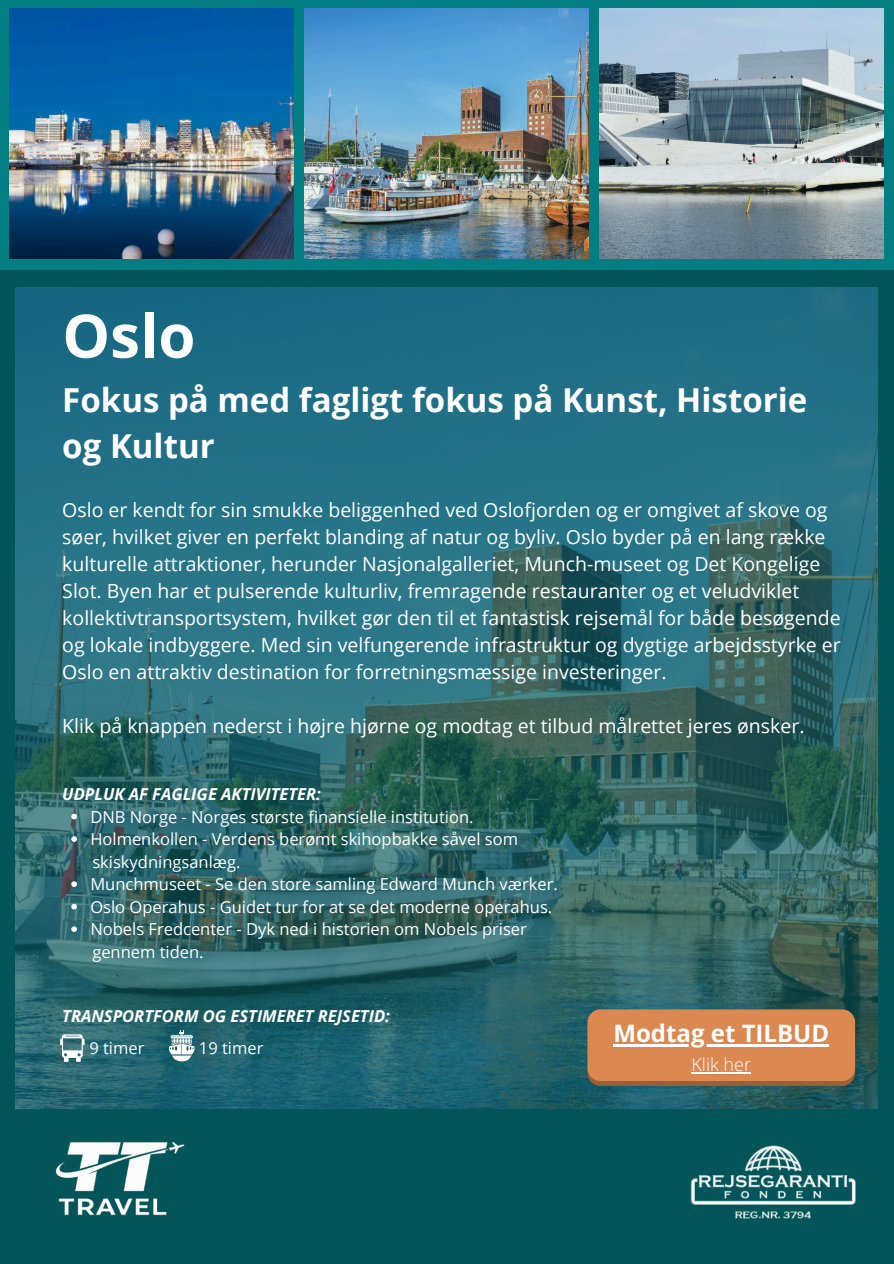
<style>
.page{position:relative;width:894px;height:1264px;background:#fff}
.page>*{position:absolute;margin:0;border:0;box-sizing:border-box;transform-origin:0 0}
.t1{font:700 60px "Open Sans";color:#fff}
.t2{font:700 33px/46.2px "Open Sans";color:#fff}
.t3{font:700 24px "Open Sans";color:#fff}
.t4{font:19.5px/27px "Open Sans";color:#fff}
.t5{font:300 18px "Open Sans";color:#fff}
.t6{font:16.5px/22.5px "Open Sans";color:#fff}
.t7{font:italic 700 16.5px "Open Sans";color:#fff}
</style>
<div class="page">
<div style="left:0;top:0;width:893px;height:1263px;background:#035559"></div>
<img style="left:15px;top:287px;width:862px;height:821px">
<svg style="left:169px;top:1030px;width:25px;height:31px"></svg>
<svg style="left:0;top:0;width:893px;height:270px;background:#0b7d85"></svg>
<svg style="left:71px;top:813px;width:6px;height:6px"></svg>
<svg style="left:71px;top:836px;width:6px;height:6px"></svg>
<svg style="left:71px;top:881px;width:6px;height:6px"></svg>
<svg style="left:71px;top:903px;width:6px;height:6px"></svg>
<svg style="left:71px;top:926px;width:6px;height:6px"></svg>
<img style="left:10px;top:9px;width:283px;height:249px">
<img style="left:305px;top:9px;width:283px;height:249px">
<img style="left:599px;top:9px;width:284px;height:249px">
<svg style="left:60px;top:1034px;width:25px;height:27px"></svg>
<div style="left:587px;top:1014px;width:267px;height:71px;background:#996039;border-radius:13px"></div>
<div style="left:587px;top:1009px;width:267px;height:72px;background:#db8851;border-radius:13px"></div>
<hr style="left:613px;top:1044px;width:216px;height:2px;background:#fff">
<hr style="left:691px;top:1072px;width:59px;height:1px;background:#fff">
<img style="left:690px;top:1145px;width:165px;height:73px">
<img style="left:15px;top:1105px;width:213px;height:111px">
<h1 class="t1" style="left:62px;top:293px;width:135px">Oslo</h1>
<h2 class="t2" style="left:62px;top:376px;width:746px">Fokus på med fagligt fokus på Kunst, Historie og Kultur</h2>
<p class="t4" style="left:62px;top:495px;width:779px">Oslo er kendt for sin smukke beliggenhed ved Oslofjorden og er omgivet af skove og søer, hvilket giver en perfekt blanding af natur og byliv. Oslo byder på en lang række kulturelle attraktioner, herunder Nasjonalgalleriet, Munch-museet og Det Kongelige Slot. Byen har et pulserende kulturliv, fremragende restauranter og et veludviklet kollektivtransportsystem, hvilket gør den til et fantastisk rejsemål for både besøgende og lokale indbyggere. Med sin velfungerende infrastruktur og dygtige arbejdsstyrke er Oslo en attraktiv destination for forretningsmæssige investeringer.</p>
<p class="t4" style="left:62px;top:711px;width:743px">Klik på knappen nederst i højre hjørne og modtag et tilbud målrettet jeres ønsker.</p>
<p class="t7" style="left:62px;top:782px;width:260px">UDPLUK AF FAGLIGE AKTIVITETER:</p>
<p class="t6" style="left:90px;top:805px;width:469px">DNB Norge - Norges største finansielle institution.<br>Holmenkollen - Verdens berømt skihopbakke såvel som skiskydningsanlæg.<br>Munchmuseet - Se den store samling Edward Munch værker.<br>Oslo Operahus - Guidet tur for at se det moderne operahus.<br>Nobels Fredcenter - Dyk ned i historien om Nobels priser gennem tiden.</p>
<p class="t7" style="left:62px;top:1004px;width:329px">TRANSPORTFORM OG ESTIMERET REJSETID:</p>
<p class="t6" style="left:89px;top:1036px;width:57px">9 timer</p>
<p class="t6" style="left:199px;top:1036px;width:66px">19 timer</p>
<p class="t3" style="left:613px;top:1016px;width:217px">Modtag et TILBUD</p>
<p class="t5" style="left:691px;top:1052px;width:61px">Klik her</p>
</div>
